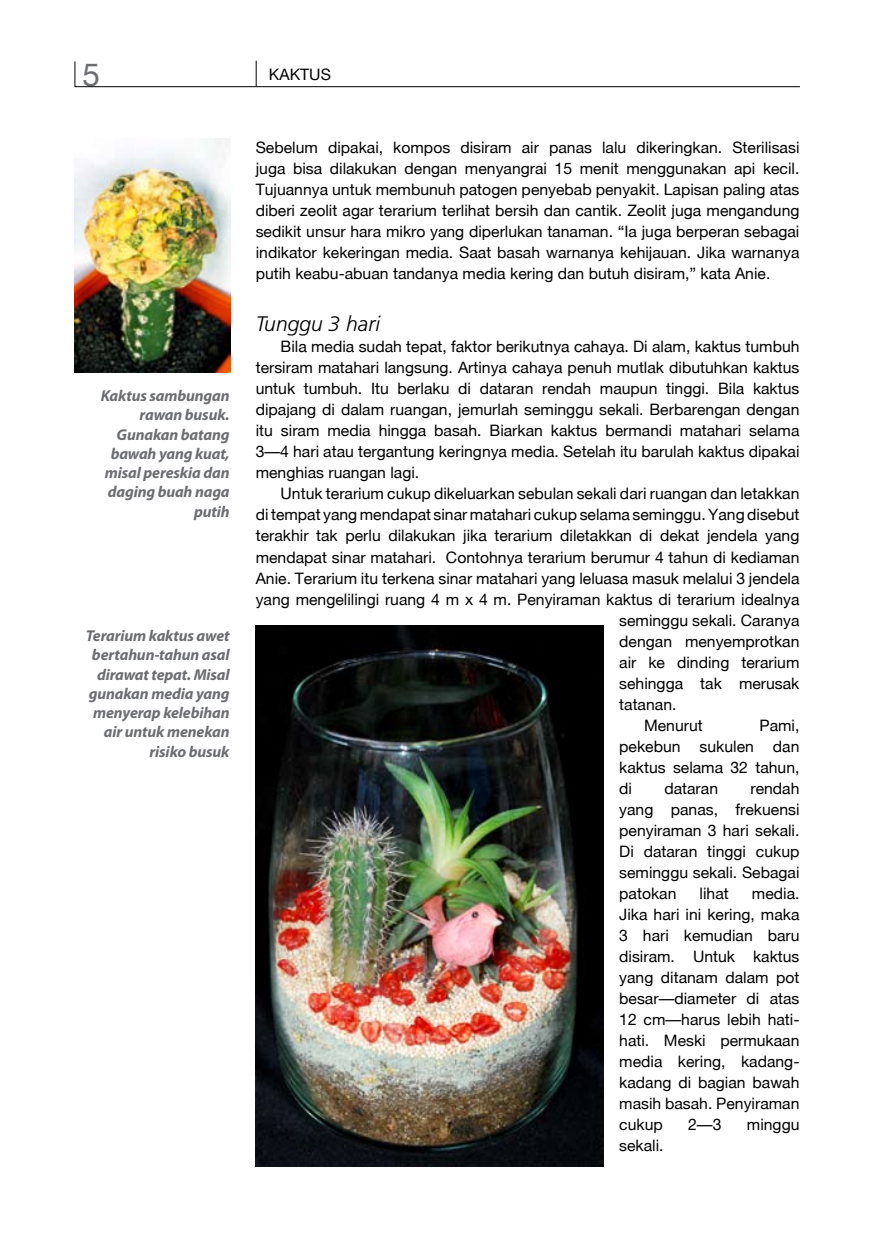
<style>
.page{position:relative;width:874px;height:1241px;background:#fff}
.page>*{position:absolute;margin:0;border:0;box-sizing:border-box;transform-origin:0 0}
.t1{font:31.5px "Helvetica Neue";color:#6b6d71}
.t2{font:italic 300 21px "Frutiger";color:#000}
.t3{font:15.75px/21px "Helvetica Neue";color:#000;text-align:justify}
.t4{font:italic 700 15.75px/19.2px "Myriad Pro";letter-spacing:-.01em;color:#6b6d71;text-align:right}
</style>
<div class="page">
<svg style="left:74px;top:60px;width:726px;height:28px"></svg>
<img style="left:74px;top:139px;width:157px;height:233px">
<img style="left:255px;top:625px;width:348px;height:541px">
<h1 class="t1" style="left:82px;top:56px;width:19px">5</h1>
<p class="t3" style="left:269px;top:64px;width:63px">KAKTUS</p>
<p class="t4" style="left:101px;top:386px;width:130px">Kaktus sambungan rawan busuk.<br>Gunakan batang bawah yang kuat, misal pereskia dan daging buah naga putih</p>
<p class="t4" style="left:86px;top:626px;width:145px">Terarium kaktus awet bertahun-tahun asal dirawat tepat. Misal gunakan media yang menyerap kelebihan air untuk menekan risiko busuk</p>
<p class="t3" style="left:255px;top:137px;width:545px">Sebelum dipakai, kompos disiram air panas lalu dikeringkan. Sterilisasi juga bisa dilakukan dengan menyangrai 15 menit menggunakan api kecil.<br>Tujuannya untuk membunuh patogen penyebab penyakit. Lapisan paling atas diberi zeolit agar terarium terlihat bersih dan cantik. Zeolit juga mengandung sedikit unsur hara mikro yang diperlukan tanaman. “Ia juga berperan sebagai indikator kekeringan media. Saat basah warnanya kehijauan. Jika warnanya putih keabu-abuan tandanya media kering dan butuh disiram,” kata Anie.</p>
<h2 class="t2" style="left:255px;top:312px;width:126px">Tunggu 3 hari</h2>
<p class="t3" style="left:255px;top:336px;width:545px;text-indent:25px">Bila media sudah tepat, faktor berikutnya cahaya. Di alam, kaktus tumbuh tersiram matahari langsung. Artinya cahaya penuh mutlak dibutuhkan kaktus untuk tumbuh. Itu berlaku di dataran rendah maupun tinggi. Bila kaktus dipajang di dalam ruangan, jemurlah seminggu sekali. Berbarengan dengan itu siram media hingga basah. Biarkan kaktus bermandi matahari selama 3—4 hari atau tergantung keringnya media. Setelah itu barulah kaktus dipakai menghias ruangan lagi.</p>
<p class="t3" style="left:280px;top:483px;width:520px">Untuk terarium cukup dikeluarkan sebulan sekali dari ruangan dan letakkan</p>
<p class="t3" style="left:255px;top:504px;width:545px">di tempat yang mendapat sinar matahari cukup selama seminggu. Yang disebut</p>
<p class="t3" style="left:255px;top:525px;width:545px">terakhir tak perlu dilakukan jika terarium diletakkan di dekat jendela yang</p>
<p class="t3" style="left:255px;top:546px;width:545px">mendapat sinar matahari. Contohnya terarium berumur 4 tahun di kediaman</p>
<p class="t3" style="left:255px;top:567px;width:545px">Anie. Terarium itu terkena sinar matahari yang leluasa masuk melalui 3 jendela</p>
<p class="t3" style="left:255px;top:588px;width:545px">yang mengelilingi ruang 4 m x 4 m. Penyiraman kaktus di terarium idealnya</p>
<p class="t3" style="left:619px;top:609px;width:182px">seminggu sekali. Caranya</p>
<p class="t3" style="left:619px;top:630px;width:182px">dengan menyemprotkan</p>
<p class="t3" style="left:619px;top:651px;width:182px">air ke dinding terarium</p>
<p class="t3" style="left:619px;top:672px;width:182px">sehingga tak merusak</p>
<p class="t3" style="left:619px;top:693px;width:59px">tatanan.</p>
<p class="t3" style="left:643px;top:714px;width:60px">Menurut</p>
<p class="t3" style="left:619px;top:714px;width:182px;text-indent:140px">Pami, pekebun sukulen dan kaktus selama 32 tahun, di</p>
<p class="t3" style="left:619px;top:777px;width:182px;text-indent:131px">rendah yang panas, frekuensi penyiraman 3 hari sekali.<br>Di dataran tinggi cukup seminggu sekali. Sebagai patokan</p>
<p class="t3" style="left:664px;top:777px;width:55px">dataran</p>
<p class="t3" style="left:619px;top:882px;width:182px;text-indent:133px">media.<br>Jika hari ini kering, maka 3 hari kemudian baru disiram. Untuk kaktus yang ditanam dalam pot besar—diameter di atas 12 cm—harus lebih hati&shy;hati. Meski permukaan media kering, kadang&shy;kadang di bagian bawah masih basah. Penyiraman cukup</p>
<p class="t3" style="left:699px;top:882px;width:31px">lihat</p>
<p class="t3" style="left:687px;top:1113px;width:35px">2—3</p>
<p class="t3" style="left:746px;top:1113px;width:54px">minggu</p>
<p class="t3" style="left:619px;top:1134px;width:46px">sekali.</p>
</div>
